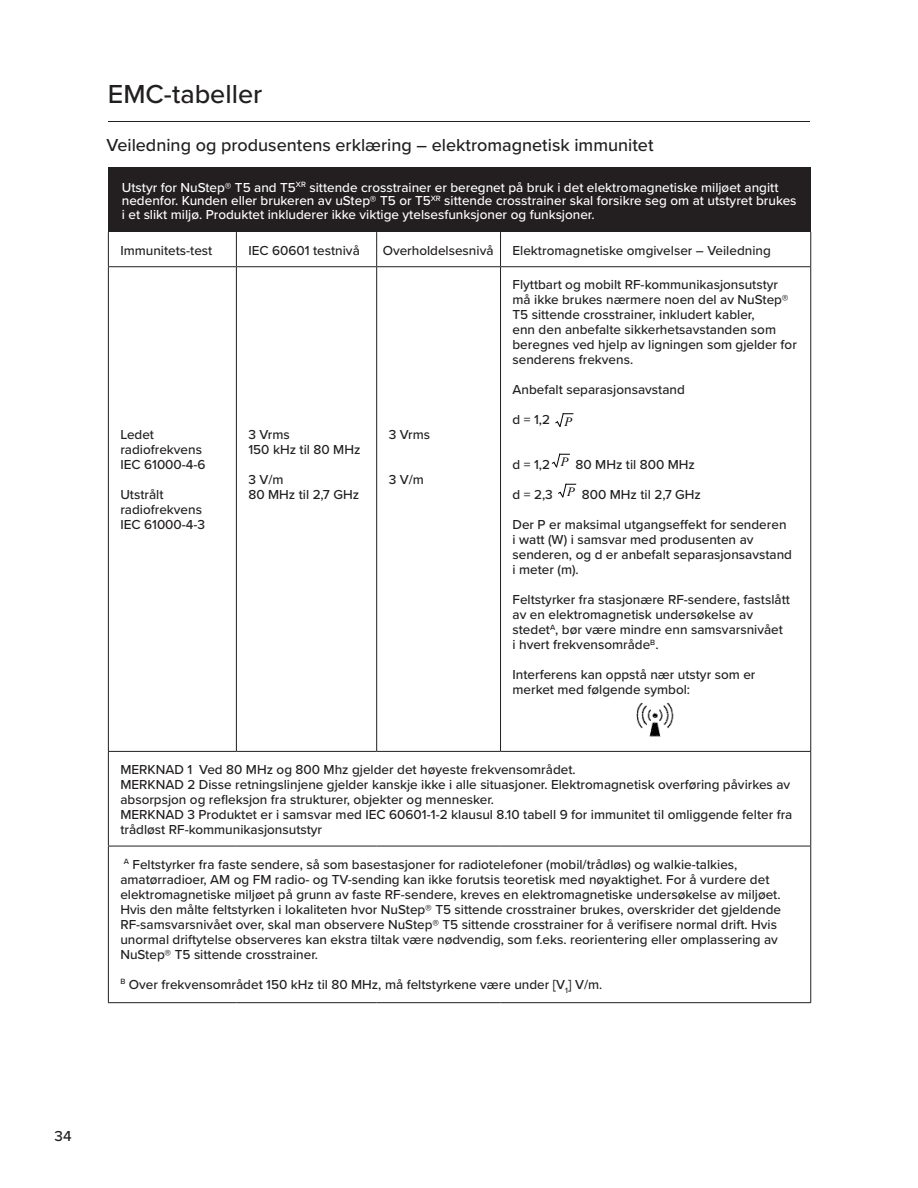
<style>
.page{position:relative;width:918px;height:1188px;background:#fff}
.page>*{position:absolute;margin:0;border:0;box-sizing:border-box;transform-origin:0 0}
.Section_Title{font:500 27px "Proxima Nova";color:#231f20}
.chart_data{font:500 18px "Proxima Nova";color:#231f20}
.t1{font:500 15px "Proxima Nova";color:#231f20}
.Table_Body{font:500 13.5px/15px "Proxima Nova";color:#231f20}
.Table_Head_2{font:500 13.5px/13.5px "Proxima Nova";color:#fff}
.t2{font:italic 12.6px "Times New Roman";color:#000}
</style>
<div class="page">
<hr style="left:108px;top:121px;width:702px;height:1px;background:#231f20">
<div style="left:108px;top:167px;width:703px;height:65px;background:#231f20"></div>
<hr style="left:810px;top:752px;width:1px;height:94px;background:#231f20">
<hr style="left:810px;top:846px;width:1px;height:156px;background:#231f20">
<hr style="left:108px;top:232px;width:1px;height:34px;background:#231f20">
<hr style="left:236px;top:232px;width:1px;height:34px;background:#231f20">
<hr style="left:376px;top:232px;width:1px;height:34px;background:#231f20">
<hr style="left:500px;top:232px;width:1px;height:34px;background:#231f20">
<hr style="left:810px;top:232px;width:1px;height:34px;background:#231f20">
<hr style="left:108px;top:266px;width:128px;height:1px;background:#231f20">
<hr style="left:108px;top:267px;width:1px;height:484px;background:#231f20">
<hr style="left:236px;top:266px;width:141px;height:1px;background:#231f20">
<hr style="left:236px;top:267px;width:1px;height:484px;background:#231f20">
<hr style="left:377px;top:266px;width:124px;height:1px;background:#231f20">
<hr style="left:376px;top:267px;width:1px;height:484px;background:#231f20">
<hr style="left:501px;top:266px;width:310px;height:1px;background:#231f20">
<hr style="left:500px;top:267px;width:1px;height:484px;background:#231f20">
<hr style="left:810px;top:267px;width:1px;height:484px;background:#231f20">
<hr style="left:108px;top:751px;width:128px;height:1px;background:#231f20">
<hr style="left:108px;top:752px;width:1px;height:94px;background:#231f20">
<hr style="left:236px;top:751px;width:141px;height:1px;background:#231f20">
<hr style="left:377px;top:751px;width:124px;height:1px;background:#231f20">
<hr style="left:501px;top:751px;width:310px;height:1px;background:#231f20">
<hr style="left:108px;top:846px;width:128px;height:1px;background:#231f20">
<hr style="left:108px;top:846px;width:1px;height:156px;background:#231f20">
<hr style="left:236px;top:846px;width:141px;height:1px;background:#231f20">
<hr style="left:377px;top:846px;width:124px;height:1px;background:#231f20">
<hr style="left:501px;top:846px;width:310px;height:1px;background:#231f20">
<hr style="left:108px;top:1002px;width:128px;height:1px;background:#231f20">
<hr style="left:236px;top:1002px;width:141px;height:1px;background:#231f20">
<hr style="left:377px;top:1002px;width:124px;height:1px;background:#231f20">
<hr style="left:501px;top:1002px;width:310px;height:1px;background:#231f20">
<svg style="left:555px;top:413px;width:18px;height:14px"></svg>
<svg style="left:552px;top:454px;width:17px;height:14px"></svg>
<svg style="left:558px;top:484px;width:18px;height:14px"></svg>
<img style="left:636px;top:702px;width:38px;height:35px">
<p class="Section_Title" style="left:108px;top:74px;width:156px">EMC-tabeller</p>
<p class="chart_data" style="left:106px;top:131px;width:549px">Veiledning og produsentens erklæring – elektromagnetisk immunitet</p>
<p class="Table_Head_2" style="left:122px;top:180px;width:676px">Utstyr for NuStep® T5 and T5<sup>XR</sup> sittende crosstrainer er beregnet på bruk i det elektromagnetiske miljøet angitt nedenfor. Kunden eller brukeren av uStep® T5 or T5<sup>XR</sup> sittende crosstrainer skal forsikre seg om at utstyret brukes i et slikt miljø. Produktet inkluderer ikke viktige ytelsesfunksjoner og funksjoner.</p>
<p class="Table_Body" style="left:120px;top:242px;width:94px">Immunitets-test</p>
<p class="Table_Body" style="left:248px;top:242px;width:113px">IEC 60601 testnivå</p>
<p class="Table_Body" style="left:383px;top:242px;width:112px">Overholdelsesnivå</p>
<p class="Table_Body" style="left:513px;top:242px;width:260px">Elektromagnetiske omgivelser – Veiledning</p>
<p class="Table_Body" style="left:120px;top:427px;width:87px">Ledet radiofrekvens<br>IEC 61000-4-6</p>
<p class="Table_Body" style="left:120px;top:487px;width:86px">Utstrålt radiofrekvens<br>IEC 61000-4-3</p>
<p class="Table_Body" style="left:248px;top:427px;width:43px">3 Vrms</p>
<p class="Table_Body" style="left:248px;top:442px;width:114px">150 kHz til 80 MHz</p>
<p class="Table_Body" style="left:248px;top:472px;width:37px">3 V/m</p>
<p class="Table_Body" style="left:248px;top:487px;width:112px">80 MHz til 2,7 GHz</p>
<p class="Table_Body" style="left:389px;top:427px;width:43px">3 Vrms</p>
<p class="Table_Body" style="left:389px;top:472px;width:37px">3 V/m</p>
<p class="Table_Body" style="left:513px;top:277px;width:286px">Flyttbart og mobilt RF-kommunikasjonsutstyr må ikke brukes nærmere noen del av NuStep® T5 sittende crosstrainer, inkludert kabler,<br>enn den anbefalte sikkerhetsavstanden som beregnes ved hjelp av ligningen som gjelder for senderens frekvens.</p>
<p class="Table_Body" style="left:513px;top:382px;width:174px">Anbefalt separasjonsavstand</p>
<p class="Table_Body" style="left:513px;top:412px;width:39px">d = 1,2</p>
<p class="t2" style="left:564px;top:413px;width:9px">P</p>
<p class="Table_Body" style="left:513px;top:457px;width:39px">d = 1,2</p>
<p class="t2" style="left:561px;top:453px;width:9px">P</p>
<p class="Table_Body" style="left:576px;top:457px;width:121px">80 MHz til 800 MHz</p>
<p class="Table_Body" style="left:513px;top:487px;width:42px">d = 2,3</p>
<p class="t2" style="left:567px;top:483px;width:9px">P</p>
<p class="Table_Body" style="left:582px;top:487px;width:121px">800 MHz til 2,7 GHz</p>
<p class="Table_Body" style="left:513px;top:517px;width:281px">Der P er maksimal utgangseffekt for senderen i watt (W) i samsvar med produsenten av senderen, og d er anbefalt separasjonsavstand i meter (m).</p>
<p class="Table_Body" style="left:513px;top:592px;width:279px">Feltstyrker fra stasjonære RF-sendere, fastslått av en elektromagnetisk undersøkelse av stedet<sup>A</sup>, bør være mindre enn samsvarsnivået<br>i hvert frekvensområde<sup>B</sup>.</p>
<p class="Table_Body" style="left:513px;top:667px;width:244px">Interferens kan oppstå nær utstyr som er merket med følgende symbol:</p>
<p class="Table_Body" style="left:120px;top:762px;width:457px">MERKNAD 1 Ved 80 MHz og 800 Mhz gjelder det høyeste frekvensområdet.</p>
<p class="Table_Body" style="left:120px;top:777px;width:671px">MERKNAD 2 Disse retningslinjene gjelder kanskje ikke i alle situasjoner. Elektromagnetisk overføring påvirkes av absorpsjon og refleksjon fra strukturer, objekter og mennesker.</p>
<p class="Table_Body" style="left:120px;top:807px;width:674px">MERKNAD 3 Produktet er i samsvar med IEC 60601-1-2 klausul 8.10 tabell 9 for immunitet til omliggende felter fra trådløst RF‑kommunikasjonsutstyr</p>
<p class="Table_Body" style="left:120px;top:856px;width:662px"><sup>A</sup> Feltstyrker fra faste sendere, så som basestasjoner for radiotelefoner (mobil/trådløs) og walkie-talkies, amatørradioer, AM og FM radio- og TV-sending kan ikke forutsis teoretisk med nøyaktighet. For å vurdere det elektromagnetiske miljøet på grunn av faste RF-sendere, kreves en elektromagnetiske undersøkelse av miljøet.<br>Hvis den målte feltstyrken i lokaliteten hvor NuStep® T5 sittende crosstrainer brukes, overskrider det gjeldende RF-samsvarsnivået over, skal man observere NuStep® T5 sittende crosstrainer for å verifisere normal drift. Hvis unormal driftytelse observeres kan ekstra tiltak være nødvendig, som f.eks. reorientering eller omplassering av NuStep® T5 sittende crosstrainer.</p>
<p class="Table_Body" style="left:120px;top:976px;width:484px"><sup>B</sup> Over frekvensområdet 150 kHz til 80 MHz, må feltstyrkene være under [V<sub>1</sub>] V/m.</p>
<p class="t1" style="left:55px;top:1125px;width:19px">34</p>
</div>
